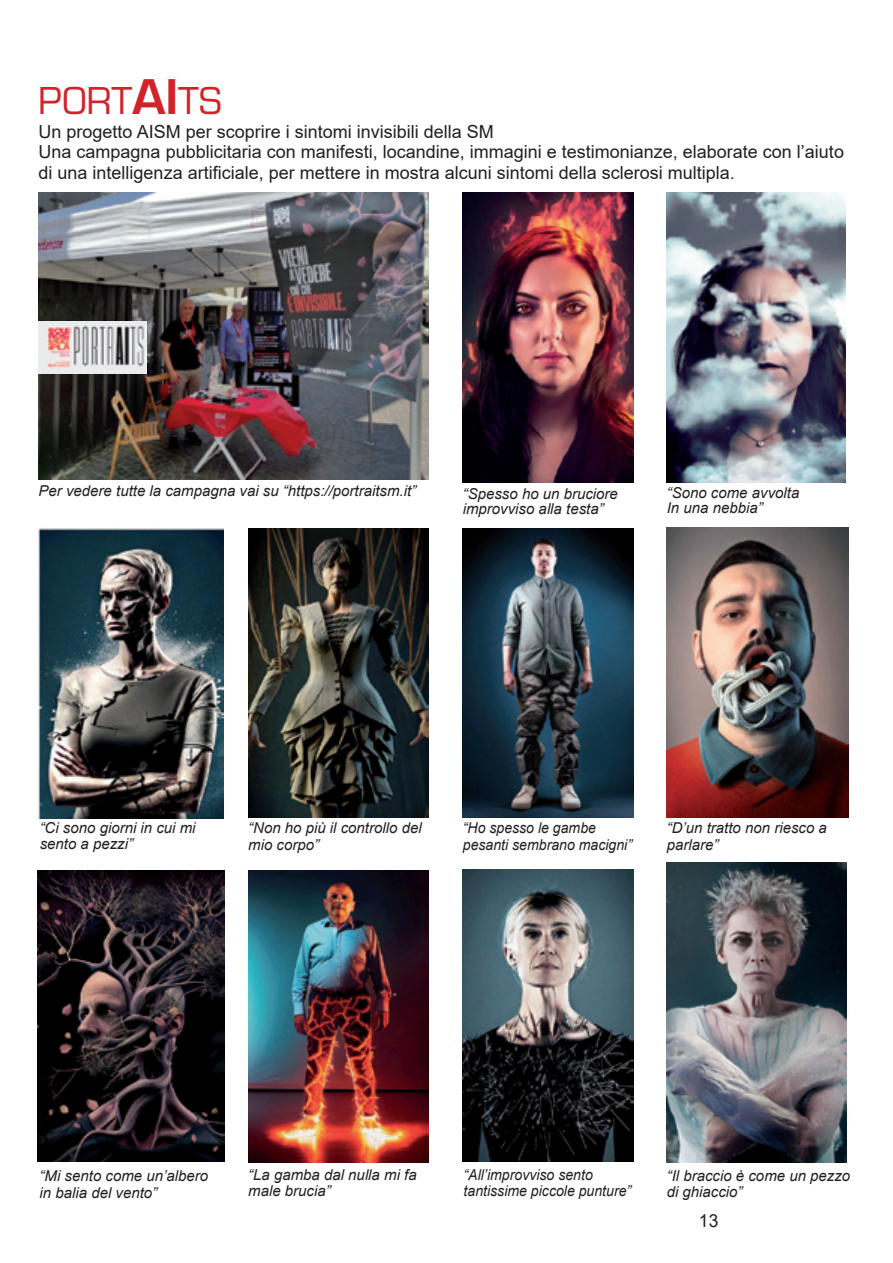
<style>
.page{position:relative;width:893px;height:1263px;background:#fff}
.page>*{position:absolute;margin:0;border:0;box-sizing:border-box;transform-origin:0 0}
.t1{font:36px "Eurostile LT Std";color:#d1232a}
.t2{font:18px/20.9px "Arial";color:#231f20}
.t3{font:italic 15px/16.5px "Arial";color:#231f20}
.t4{font:italic 15px/16.5px "Arial";color:#231f20;scale:.94 1}
.s1{font-weight:600;font-size:46.5px}
</style>
<div class="page">
<img style="left:39px;top:528px;width:184px;height:290px">
<img style="left:248px;top:528px;width:181px;height:290px">
<img style="left:463px;top:528px;width:171px;height:290px">
<img style="left:667px;top:528px;width:182px;height:289px">
<img style="left:38px;top:870px;width:186px;height:291px">
<img style="left:249px;top:870px;width:179px;height:292px">
<img style="left:463px;top:869px;width:171px;height:292px">
<img style="left:667px;top:862px;width:180px;height:300px">
<img style="left:38px;top:193px;width:391px;height:287px">
<img style="left:38px;top:321px;width:109px;height:53px">
<img style="left:463px;top:193px;width:171px;height:289px">
<img style="left:667px;top:193px;width:178px;height:289px">
<p class="t1" style="left:39px;top:79px;width:185px">PORT<span class="s1">AI</span>TS</p>
<p class="t2" style="left:39px;top:121px;width:807px">Un progetto AISM per scoprire i sintomi invisibili della SM<br>Una campagna pubblicitaria con manifesti, locandine, immagini e testimonianze, elaborate con l’aiuto di una intelligenza artificiale, per mettere in mostra alcuni sintomi della sclerosi multipla.</p>
<p class="t3" style="left:39px;top:482px;width:379px">Per vedere tutte la campagna vai su “https://portraitsm.it”</p>
<p class="t3" style="left:463px;top:486px;width:157px;line-height:15px">“Spesso ho un bruciore improvviso alla testa”</p>
<p class="t3" style="left:667px;top:486px;width:134px;line-height:15px">“Sono come avvolta<br>In una nebbia”</p>
<p class="t3" style="left:40px;top:819px;width:157px">“Ci sono giorni in cui mi sento a pezzi”</p>
<p class="t3" style="left:248px;top:820px;width:175px">“Non ho più il controllo del mio corpo”</p>
<p class="t4" style="left:463px;top:820px;width:182px">“Ho spesso le gambe pesanti sembrano macigni”</p>
<p class="t3" style="left:667px;top:820px;width:162px">“D’un tratto non riesco a parlare”</p>
<p class="t3" style="left:40px;top:1168px;width:170px">“Mi sento come un’albero in balia del vento”</p>
<p class="t3" style="left:248px;top:1166px;width:170px">“La gamba dal nulla mi fa male brucia”</p>
<p class="t4" style="left:464px;top:1167px;width:180px">“All’improvviso sento tantissime piccole punture”</p>
<p class="t3" style="left:667px;top:1167px;width:185px">“Il braccio è come un pezzo di ghiaccio”</p>
<p class="t2" style="left:699px;top:1210px;width:21px">13</p>
</div>
